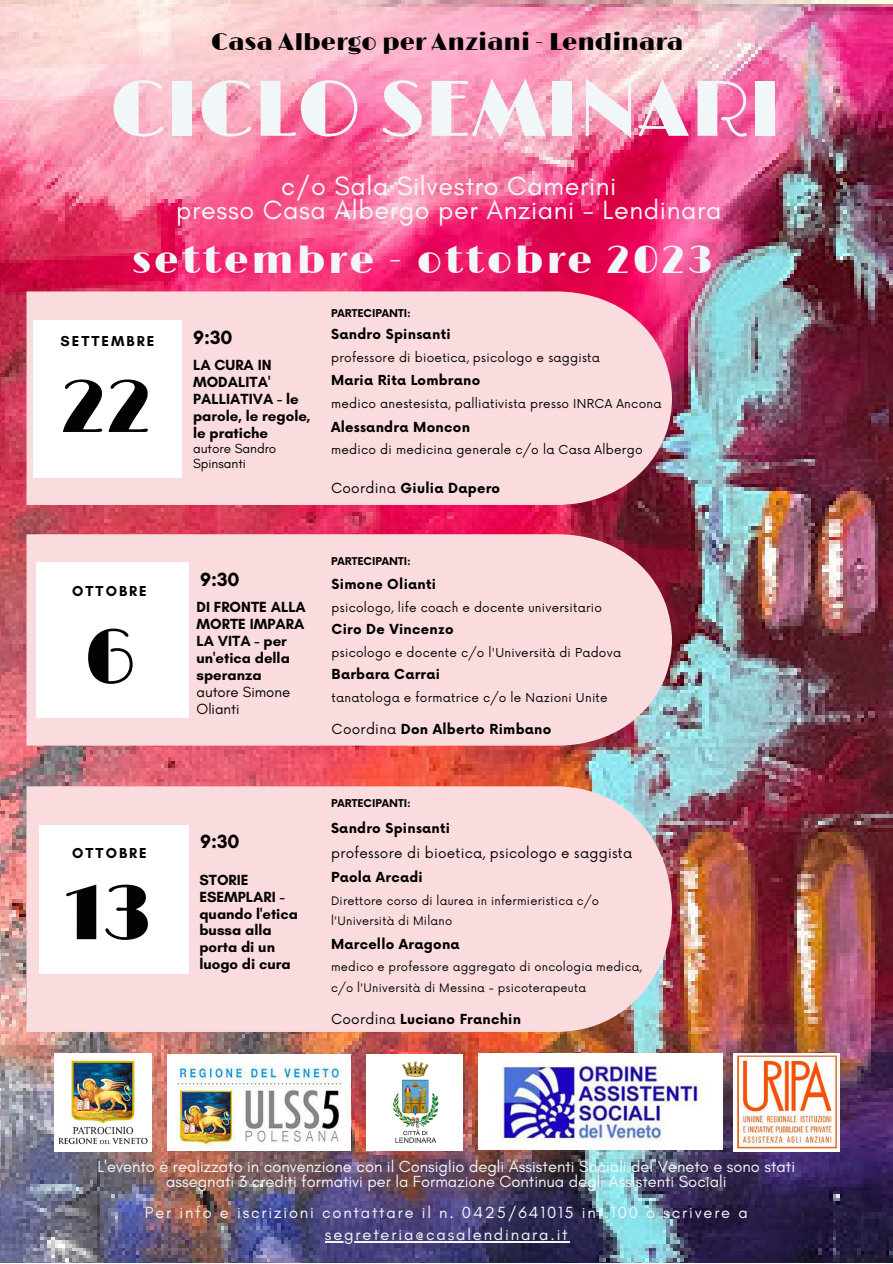
<style>
.page{position:relative;width:893px;height:1264px;background:#fff}
.page>*{position:absolute;margin:0;border:0;box-sizing:border-box;transform-origin:0 0}
.t1{font:79.5px "Limelight";color:#f1f6f8}
.t2{font:78px "Limelight";color:#040202}
.t3{font:75px "Limelight";color:#040202}
.t4{font:39px "Limelight";letter-spacing:.075em;color:#f1f6f8}
.t5{font:27px "Glacial Indifference";letter-spacing:.025em;color:#f1f6f8}
.t6{font:24px "Limelight";color:#000}
.t7{font:700 19.5px "Glacial Indifference";color:#040202}
.t8{font:16.5px/14.5px "Glacial Indifference";color:#f1f6f8;text-align:center}
.t9{font:16.5px/22.5px "Glacial Indifference";letter-spacing:.11em;color:#f1f6f8;text-align:center}
.t10{font:700 15px/16.8px "Glacial Indifference";color:#040202}
.t11{font:15px/16.8px "Glacial Indifference";color:#040202}
.t12{font:700 14.7px "Glacial Indifference";letter-spacing:.135em;color:#040202}
.t13{font:700 13.5px "Now";letter-spacing:.02em;color:#000}
.t14{font:13.5px "Now";letter-spacing:.02em;color:#000}
.t15{font:13.5px/14.5px "Glacial Indifference";color:#040202}
.t16{font:12px "Now";letter-spacing:.02em;color:#000}
.t17{font:11.4px/20.7px "Now";letter-spacing:.02em;color:#000}
.t18{font:700 10.5px "Now";color:#000}
.s1{font-weight:400}
</style>
<div class="page">
<img style="left:0;top:0;width:892px;height:1262px">
<div style="left:26px;top:786px;width:646px;height:245px;background:#fbdcde"></div>
<div style="left:39px;top:825px;width:150px;height:148px;background:#fff"></div>
<div style="left:27px;top:534px;width:645px;height:211px;background:#fbdcde"></div>
<div style="left:36px;top:562px;width:153px;height:155px;background:#fff"></div>
<div style="left:27px;top:291px;width:645px;height:214px;background:#fbdcde"></div>
<div style="left:33px;top:320px;width:148px;height:157px;background:#fff"></div>
<img style="left:366px;top:1054px;width:97px;height:96px">
<img style="left:733px;top:1053px;width:106px;height:98px">
<img style="left:168px;top:1054px;width:182px;height:96px">
<img style="left:54px;top:1053px;width:98px;height:98px">
<img style="left:478px;top:1053px;width:244px;height:96px">
<hr style="left:325px;top:1241px;width:244px;height:1px;background:#f1f6f8">
<p class="t6" style="left:211px;top:28px;width:473px">Casa Albergo per Anziani - Lendinara</p>
<p class="t1" style="left:110px;top:63px;width:672px">CICLO SEMINARI</p>
<p class="t5" style="left:281px;top:170px;width:337px">c/o Sala Silvestro Camerini</p>
<p class="t5" style="left:176px;top:193px;width:546px">presso Casa Albergo per Anziani - Lendinara</p>
<p class="t4" style="left:132px;top:237px;width:582px">settembre - ottobre 2023</p>
<p class="t12" style="left:61px;top:331px;width:95px">SETTEMBRE</p>
<p class="t3" style="left:61px;top:364px;width:93px">22</p>
<p class="t12" style="left:72px;top:582px;width:76px">OTTOBRE</p>
<p class="t2" style="left:83px;top:612px;width:55px">6</p>
<p class="t12" style="left:72px;top:843px;width:76px">OTTOBRE</p>
<p class="t2" style="left:66px;top:868px;width:88px">13</p>
<p class="t7" style="left:193px;top:326px;width:41px">9:30</p>
<p class="t10" style="left:193px;top:356px;width:119px">LA CURA IN<br>MODALITA'<br>PALLIATIVA - le parole, le regole, le pratiche</p>
<p class="t15" style="left:193px;top:441px;width:85px">autore Sandro<br>Spinsanti</p>
<p class="t18" style="left:331px;top:307px;width:81px">PARTECIPANTI:</p>
<p class="t13" style="left:331px;top:327px;width:121px">Sandro Spinsanti</p>
<p class="t16" style="left:331px;top:350px;width:270px">professore di bioetica, psicologo e saggista</p>
<p class="t13" style="left:331px;top:373px;width:151px">Maria Rita Lombrano</p>
<p class="t16" style="left:331px;top:397px;width:332px">medico anestesista, palliativista presso INRCA Ancona</p>
<p class="t13" style="left:331px;top:419px;width:140px">Alessandra Moncon</p>
<p class="t16" style="left:331px;top:443px;width:313px">medico di medicina generale c/o la Casa Albergo</p>
<p class="t13" style="left:331px;top:481px;width:170px"><span class="s1">Coordina</span> Giulia Dapero</p>
<p class="t7" style="left:200px;top:567px;width:41px">9:30</p>
<p class="t10" style="left:196px;top:598px;width:111px">DI FRONTE ALLA<br>MORTE IMPARA<br>LA VITA - per un'etica della speranza</p>
<p class="t11" style="left:196px;top:683px;width:95px">autore Simone<br>Olianti</p>
<p class="t18" style="left:331px;top:555px;width:81px">PARTECIPANTI:</p>
<p class="t13" style="left:331px;top:576px;width:106px">Simone Olianti</p>
<p class="t16" style="left:331px;top:601px;width:272px">psicologo, life coach e docente universitario</p>
<p class="t13" style="left:331px;top:621px;width:123px">Ciro De Vincenzo</p>
<p class="t16" style="left:331px;top:645px;width:291px">psicologo e docente c/o l'Università di Padova</p>
<p class="t13" style="left:331px;top:666px;width:110px">Barbara Carrai</p>
<p class="t16" style="left:331px;top:690px;width:277px">tanatologa e formatrice c/o le Nazioni Unite</p>
<p class="t13" style="left:331px;top:721px;width:221px"><span class="s1">Coordina</span> Don Alberto Rimbano</p>
<p class="t7" style="left:200px;top:829px;width:41px">9:30</p>
<p class="t10" style="left:199px;top:871px;width:100px">STORIE<br>ESEMPLARI - quando l'etica bussa alla porta di un luogo di cura</p>
<p class="t18" style="left:331px;top:797px;width:81px">PARTECIPANTI:</p>
<p class="t13" style="left:331px;top:820px;width:120px">Sandro Spinsanti</p>
<p class="t14" style="left:331px;top:845px;width:302px">professore di bioetica, psicologo e saggista</p>
<p class="t13" style="left:331px;top:870px;width:93px">Paola Arcadi</p>
<p class="t17" style="left:331px;top:890px;width:269px">Direttore corso di laurea in infermieristica c/o l'Università di Milano</p>
<p class="t13" style="left:331px;top:936px;width:130px">Marcello Aragona</p>
<p class="t17" style="left:331px;top:957px;width:312px">medico e professore aggregato di oncologia medica, c/o l'Università di Messina - psicoterapeuta</p>
<p class="t13" style="left:331px;top:1011px;width:191px"><span class="s1">Coordina</span> Luciano Franchin</p>
<p class="t8" style="left:98px;top:1159px;width:699px">L'evento è realizzato in convenzione con il Consiglio degli Assistenti Sociali del Veneto e sono stati assegnati 3 crediti formativi per la Formazione Continua degli Assistenti Sociali</p>
<p class="t9" style="left:145px;top:1200px;width:604px">Per info e iscrizioni contattare il n. 0425/641015 int.100 o scrivere a segreteria@casalendinara.it</p>
</div>
